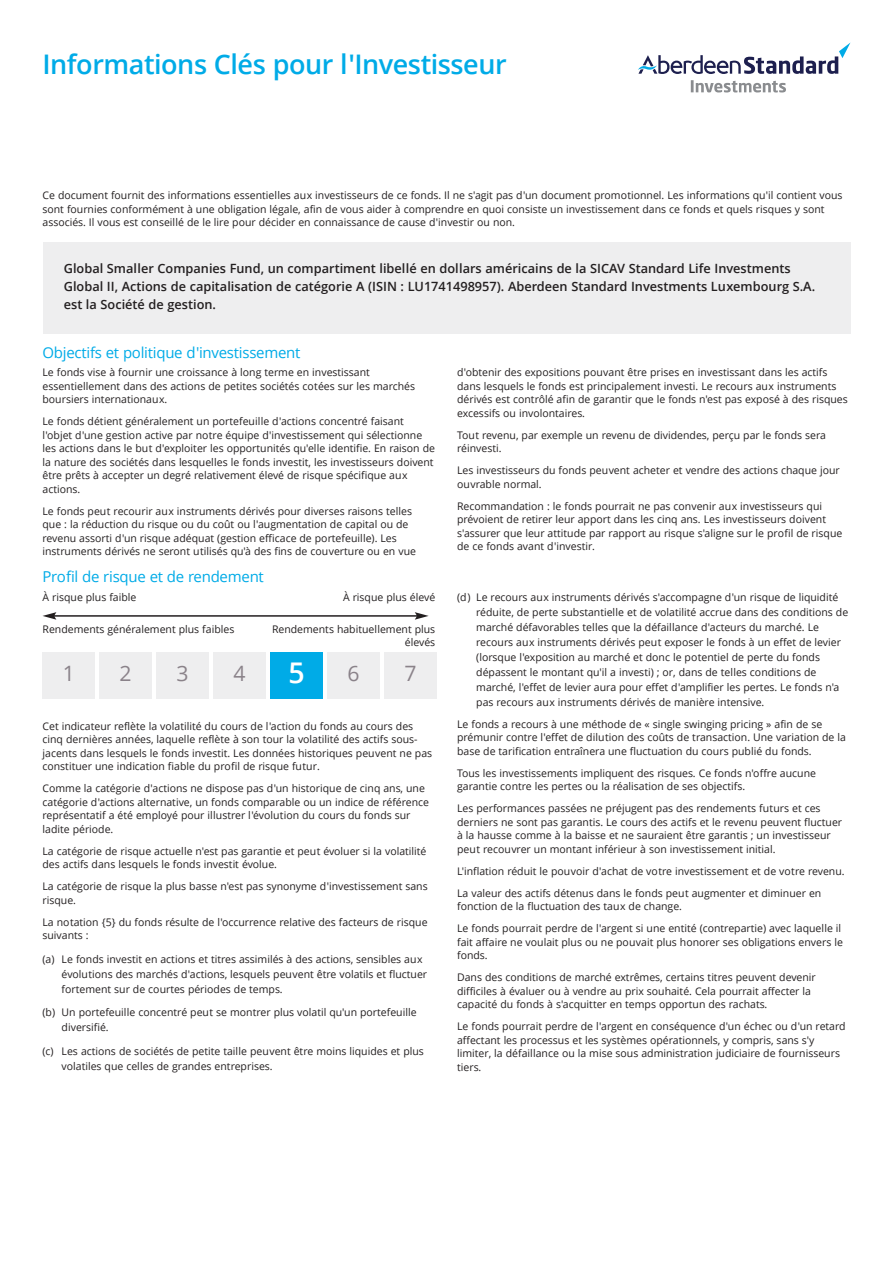
<style>
.page{position:relative;width:893px;height:1263px;background:#fff}
.page>*{position:absolute;margin:0;border:0;box-sizing:border-box;transform-origin:0 0}
.t1{font:600 28.5px "Open Sans";color:#fff}
.t2{font:600 27px "Open Sans";letter-spacing:-.015em;color:#00abe7}
.t3{font:21.15px "Open Sans";color:#8a8289}
.t4{font:15px "Open Sans";letter-spacing:-.015em;color:#00abe7}
.t5{font:600 12.75px/18px "Open Sans";color:#231f20}
.t6{font:10.5px/13.5px "Open Sans";color:#231f20}
.s1{font-weight:400;font-size:21.15px;color:#8a8289}
</style>
<div class="page">
<svg style="left:638px;top:43px;width:212px;height:31px"></svg>
<svg style="left:691px;top:80px;width:95px;height:12px"></svg>
<div style="left:43px;top:242px;width:807px;height:92px;background:#eeeeef"></div>
<hr style="left:54px;top:615px;width:363px;height:2px;background:#231f20">
<svg style="left:43px;top:612px;width:13px;height:8px"></svg>
<svg style="left:415px;top:612px;width:14px;height:8px"></svg>
<div style="left:43px;top:652px;width:52px;height:47px;background:#eeeeef"></div>
<div style="left:99px;top:652px;width:53px;height:47px;background:#eeeeef"></div>
<div style="left:156px;top:652px;width:53px;height:47px;background:#eeeeef"></div>
<div style="left:327px;top:652px;width:53px;height:47px;background:#eeeeef"></div>
<div style="left:384px;top:652px;width:53px;height:47px;background:#eeeeef"></div>
<div style="left:213px;top:652px;width:53px;height:47px;background:#eeeeef"></div>
<div style="left:270px;top:652px;width:53px;height:47px;background:#00abe7"></div>
<h2 class="t2" style="left:43px;top:45px;width:466px">Informations Clés pour l'Investisseur</h2>
<p class="t6" style="left:43px;top:189px;width:801px">Ce document fournit des informations essentielles aux investisseurs de ce fonds. Il ne s'agit pas d'un document promotionnel. Les informations qu'il contient vous sont fournies conformément à une obligation légale, afin de vous aider à comprendre en quoi consiste un investissement dans ce fonds et quels risques y sont associés. Il vous est conseillé de le lire pour décider en connaissance de cause d'investir ou non.</p>
<p class="t5" style="left:64px;top:259px;width:753px">Global Smaller Companies Fund, un compartiment libellé en dollars américains de la SICAV Standard Life Investments<br>Global II, Actions de capitalisation de catégorie A (ISIN : LU1741498957). Aberdeen Standard Investments Luxembourg S.A. est la Société de gestion.</p>
<h3 class="t4" style="left:43px;top:342px;width:259px">Objectifs et politique d'investissement</h3>
<p class="t6" style="left:43px;top:365px;width:374px">Le fonds vise à fournir une croissance à long terme en investissant essentiellement dans des actions de petites sociétés cotées sur les marchés boursiers internationaux.</p>
<p class="t6" style="left:43px;top:414px;width:394px">Le fonds détient généralement un portefeuille d'actions concentré faisant l'objet d'une gestion active par notre équipe d'investissement qui sélectionne les actions dans le but d'exploiter les opportunités qu'elle identifie. En raison de la nature des sociétés dans lesquelles le fonds investit, les investisseurs doivent être prêts à accepter un degré relativement élevé de risque spécifique aux actions.</p>
<p class="t6" style="left:43px;top:504px;width:375px">Le fonds peut recourir aux instruments dérivés pour diverses raisons telles que : la réduction du risque ou du coût ou l'augmentation de capital ou de revenu assorti d'un risque adéquat (gestion efficace de portefeuille). Les instruments dérivés ne seront utilisés qu'à des fins de couverture ou en vue</p>
<p class="t6" style="left:457px;top:365px;width:392px">d'obtenir des expositions pouvant être prises en investissant dans les actifs dans lesquels le fonds est principalement investi. Le recours aux instruments dérivés est contrôlé afin de garantir que le fonds n'est pas exposé à des risques excessifs ou involontaires.</p>
<p class="t6" style="left:457px;top:428px;width:370px">Tout revenu, par exemple un revenu de dividendes, perçu par le fonds sera réinvesti.</p>
<p class="t6" style="left:457px;top:463px;width:384px">Les investisseurs du fonds peuvent acheter et vendre des actions chaque jour ouvrable normal.</p>
<p class="t6" style="left:457px;top:499px;width:387px">Recommandation : le fonds pourrait ne pas convenir aux investisseurs qui prévoient de retirer leur apport dans les cinq ans. Les investisseurs doivent s'assurer que leur attitude par rapport au risque s'aligne sur le profil de risque de ce fonds avant d'investir.</p>
<h3 class="t4" style="left:43px;top:566px;width:223px">Profil de risque et de rendement</h3>
<p class="t6" style="left:43px;top:590px;width:95px">À risque plus faible</p>
<p class="t6" style="left:343px;top:590px;width:94px">À risque plus élevé</p>
<p class="t6" style="left:43px;top:622px;width:193px">Rendements généralement plus faibles</p>
<p class="t6" style="left:272px;top:622px;width:165px;text-align:right">Rendements habituellement plus élevés</p>
<h3 class="t3" style="left:63px;top:658px;width:14px">1</h3>
<h3 class="t3" style="left:120px;top:658px;width:14px">2</h3>
<h3 class="t3" style="left:177px;top:658px;width:14px">3</h3>
<h3 class="t3" style="left:234px;top:658px;width:14px">4</h3>
<h1 class="t1" style="left:288px;top:652px;width:18px">5<span class="s1">5</span></h1>
<h3 class="t3" style="left:347px;top:658px;width:14px">6</h3>
<h3 class="t3" style="left:404px;top:658px;width:14px">7</h3>
<p class="t6" style="left:43px;top:719px;width:391px">Cet indicateur reflète la volatilité du cours de l'action du fonds au cours des cinq dernières années, laquelle reflète à son tour la volatilité des actifs sous&shy;jacents dans lesquels le fonds investit. Les données historiques peuvent ne pas constituer une indication fiable du profil de risque futur.</p>
<p class="t6" style="left:43px;top:781px;width:388px">Comme la catégorie d'actions ne dispose pas d'un historique de cinq ans, une catégorie d'actions alternative, un fonds comparable ou un indice de référence représentatif a été employé pour illustrer l'évolution du cours du fonds sur ladite période.</p>
<p class="t6" style="left:43px;top:844px;width:385px">La catégorie de risque actuelle n'est pas garantie et peut évoluer si la volatilité des actifs dans lesquels le fonds investit évolue.</p>
<p class="t6" style="left:43px;top:879px;width:387px">La catégorie de risque la plus basse n'est pas synonyme d'investissement sans risque.</p>
<p class="t6" style="left:43px;top:915px;width:387px">La notation {5} du fonds résulte de l'occurrence relative des facteurs de risque suivants :</p>
<p class="t6" style="left:62px;top:951px;width:367px;line-height:15px;text-indent:-19px">(a) Le fonds investit en actions et titres assimilés à des actions, sensibles aux évolutions des marchés d'actions, lesquels peuvent être volatils et fluctuer fortement sur de courtes périodes de temps.</p>
<p class="t6" style="left:62px;top:1005px;width:357px;line-height:15px;text-indent:-19px">(b) Un portefeuille concentré peut se montrer plus volatil qu'un portefeuille diversifié.</p>
<p class="t6" style="left:62px;top:1043px;width:364px;line-height:15px;text-indent:-19px">(c) Les actions de sociétés de petite taille peuvent être moins liquides et plus volatiles que celles de grandes entreprises.</p>
<p class="t6" style="left:476px;top:589px;width:374px;line-height:15px;text-indent:-19px">(d) Le recours aux instruments dérivés s'accompagne d'un risque de liquidité réduite, de perte substantielle et de volatilité accrue dans des conditions de marché défavorables telles que la défaillance d'acteurs du marché. Le recours aux instruments dérivés peut exposer le fonds à un effet de levier (lorsque l'exposition au marché et donc le potentiel de perte du fonds dépassent le montant qu'il a investi) ; or, dans de telles conditions de marché, l'effet de levier aura pour effet d'amplifier les pertes. Le fonds n'a pas recours aux instruments dérivés de manière intensive.</p>
<p class="t6" style="left:457px;top:717px;width:390px">Le fonds a recours à une méthode de « single swinging pricing » afin de se prémunir contre l'effet de dilution des coûts de transaction. Une variation de la base de tarification entraînera une fluctuation du cours publié du fonds.</p>
<p class="t6" style="left:457px;top:766px;width:360px">Tous les investissements impliquent des risques. Ce fonds n'offre aucune garantie contre les pertes ou la réalisation de ses objectifs.</p>
<p class="t6" style="left:457px;top:801px;width:387px">Les performances passées ne préjugent pas des rendements futurs et ces derniers ne sont pas garantis. Le cours des actifs et le revenu peuvent fluctuer à la hausse comme à la baisse et ne sauraient être garantis ; un investisseur peut recouvrer un montant inférieur à son investissement initial.</p>
<p class="t6" style="left:457px;top:859px;width:389px;line-height:22px">L'inflation réduit le pouvoir d'achat de votre investissement et de votre revenu.<br>La valeur des actifs détenus dans le fonds peut augmenter et diminuer en</p>
<p class="t6" style="left:457px;top:895px;width:386px;line-height:22px">fonction de la fluctuation des taux de change.<br>Le fonds pourrait perdre de l'argent si une entité (contrepartie) avec laquelle il</p>
<p class="t6" style="left:457px;top:935px;width:387px">fait affaire ne voulait plus ou ne pouvait plus honorer ses obligations envers le fonds.</p>
<p class="t6" style="left:457px;top:970px;width:360px">Dans des conditions de marché extrêmes, certains titres peuvent devenir difficiles à évaluer ou à vendre au prix souhaité. Cela pourrait affecter la capacité du fonds à s'acquitter en temps opportun des rachats.</p>
<p class="t6" style="left:457px;top:1019px;width:390px">Le fonds pourrait perdre de l'argent en conséquence d'un échec ou d'un retard affectant les processus et les systèmes opérationnels, y compris, sans s'y limiter, la défaillance ou la mise sous administration judiciaire de fournisseurs tiers.</p>
</div>
